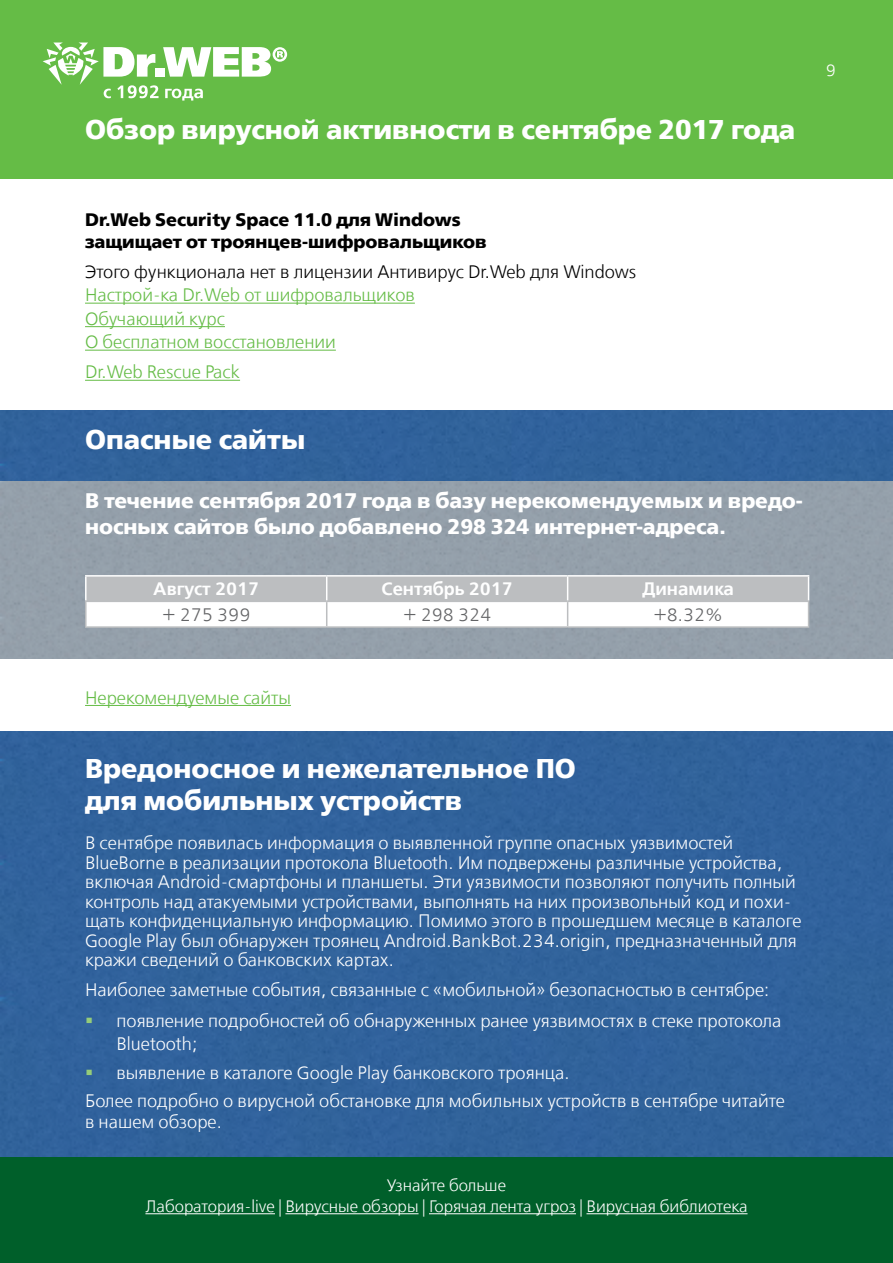
<style>
.page{position:relative;width:893px;height:1263px;background:#fff}
.page>*{position:absolute;margin:0;border:0;box-sizing:border-box;transform-origin:0 0}
.t1{font:27px/32.4px "Free Set Bold C";color:#fff}
.t2{font:21px/25.2px "Free Set Bold C";color:#fff}
.t3{font:18px/19.5px "Free Set Light C";color:#fff}
.t4{font:18px/23.5px "Free Set Light C";color:#65bc46}
.t5{font:18px/21.6px "Free Set Bold C";color:#000}
.t6{font:18px "Free Set Light C";color:#000}
.t7{font:18px "Free Set Demi Bold C";color:#fff}
.t8{font:18px "Free Set Light C";color:#636466}
.t9{font:16.5px/21.6px "Free Set Light C";color:#fff;text-align:center}
.s1{color:#95cc79}
</style>
<div class="page">
<div style="left:0;top:0;width:893px;height:179px;background:#65bc46"></div>
<svg style="left:43px;top:43px;width:244px;height:58px"></svg>
<div style="left:0;top:1157px;width:893px;height:106px;background:#005f2a"></div>
<hr style="left:145px;top:1213px;width:130px;height:1px;background:#fff">
<hr style="left:285px;top:1213px;width:134px;height:1px;background:#fff">
<hr style="left:429px;top:1213px;width:147px;height:1px;background:#fff">
<hr style="left:586px;top:1213px;width:161px;height:1px;background:#fff">
<img style="left:0;top:410px;width:893px;height:249px">
<div style="left:0;top:731px;width:893px;height:426px;background:#30629b"></div>
<hr style="left:85px;top:303px;width:330px;height:1px;background:#65bc46">
<hr style="left:85px;top:326px;width:140px;height:1px;background:#65bc46">
<hr style="left:85px;top:350px;width:251px;height:1px;background:#65bc46">
<hr style="left:85px;top:380px;width:155px;height:1px;background:#65bc46">
<hr style="left:85px;top:705px;width:206px;height:1px;background:#65bc46">
<hr style="left:85px;top:575px;width:242px;height:2px;background:#fff">
<hr style="left:85px;top:577px;width:2px;height:24px;background:#fff">
<hr style="left:327px;top:575px;width:241px;height:2px;background:#fff">
<hr style="left:568px;top:575px;width:241px;height:2px;background:#fff">
<hr style="left:85px;top:601px;width:242px;height:1px;background:#bcbec0">
<hr style="left:85px;top:602px;width:2px;height:24px;background:#bcbec0">
<svg style="left:86px;top:576px;width:723px;height:50px"></svg>
<hr style="left:85px;top:626px;width:242px;height:2px;background:#bcbec0">
<hr style="left:327px;top:626px;width:241px;height:2px;background:#bcbec0">
<hr style="left:568px;top:626px;width:241px;height:2px;background:#bcbec0">
<h1 class="t1" style="left:85px;top:114px;width:712px">Обзор вирусной активности в сентябре 2017 года</h1>
<p class="t9" style="left:826px;top:61px;width:12px">9</p>
<p class="t5" style="left:85px;top:209px;width:403px">Dr.Web Security Space 11.0 для Windows защищает от троянцев-шифровальщиков</p>
<p class="t6" style="left:85px;top:262px;width:553px">Этого функционала нет в лицензии Антивирус Dr.Web для Windows</p>
<p class="t4" style="left:85px;top:284px;width:331px">Настрой-ка Dr.Web от шифровальщиков<br>Обучающий курс<br>О бесплатном восстановлении</p>
<p class="t4" style="left:85px;top:361px;width:157px">Dr.Web Rescue Pack</p>
<h1 class="t1" style="left:85px;top:424px;width:222px">Опасные сайты</h1>
<p class="t2" style="left:85px;top:488px;width:719px">В течение сентября 2017 года в базу нерекомендуемых и вредо&shy;носных сайтов было добавлено 298 324 интернет-адреса.</p>
<p class="t7" style="left:153px;top:579px;width:107px">Август 2017</p>
<p class="t7" style="left:381px;top:579px;width:133px">Сентябрь 2017</p>
<p class="t7" style="left:642px;top:579px;width:93px">Динамика</p>
<p class="t8" style="left:162px;top:605px;width:90px">+ 275 399</p>
<p class="t8" style="left:403px;top:605px;width:90px">+ 298 324</p>
<p class="t8" style="left:653px;top:605px;width:71px">+8.32%</p>
<p class="t4" style="left:85px;top:686px;width:207px">Нерекомендуемые сайты</p>
<h1 class="t1" style="left:85px;top:752px;width:492px">Вредоносное и нежелательное ПО для мобильных устройств</h1>
<p class="t3" style="left:85px;top:834px;width:718px">В сентябре появилась информация о выявленной группе опасных уязвимостей BlueBorne в реализации протокола Bluetooth. Им подвержены различные устройства, включая Android-смартфоны и планшеты. Эти уязвимости позволяют получить полный контроль над атакуемыми устройствами, выполнять на них произвольный код и похи&shy;щать конфиденциальную информацию. Помимо этого в прошедшем месяце в каталоге Google Play был обнаружен троянец Android.BankBot.234.origin, предназначенный для кражи сведений о банковских картах.</p>
<p class="t3" style="left:85px;top:981px;width:686px">Наиболее заметные события, связанные с «мобильной» безопасностью в сентябре:</p>
<p class="t3" style="left:117px;top:1010px;width:666px;line-height:22.5px;text-indent:-32px"><span class="s1">▪</span> появление подробностей об обнаруженных ранее уязвимостях в стеке протокола<br>Bluetooth;</p>
<p class="t3" style="left:85px;top:1059px;width:701px;line-height:27.9px"><span class="s1">▪</span> выявление в каталоге Google Play банковского троянца.<br>Более подробно о вирусной обстановке для мобильных устройств в сентябре читайте</p>
<p class="t3" style="left:85px;top:1113px;width:138px">в нашем обзоре.</p>
<p class="t9" style="left:145px;top:1175px;width:604px">Узнайте больше<br>Лаборатория-live | Вирусные обзоры | Горячая лента угроз | Вирусная библиотека</p>
</div>
